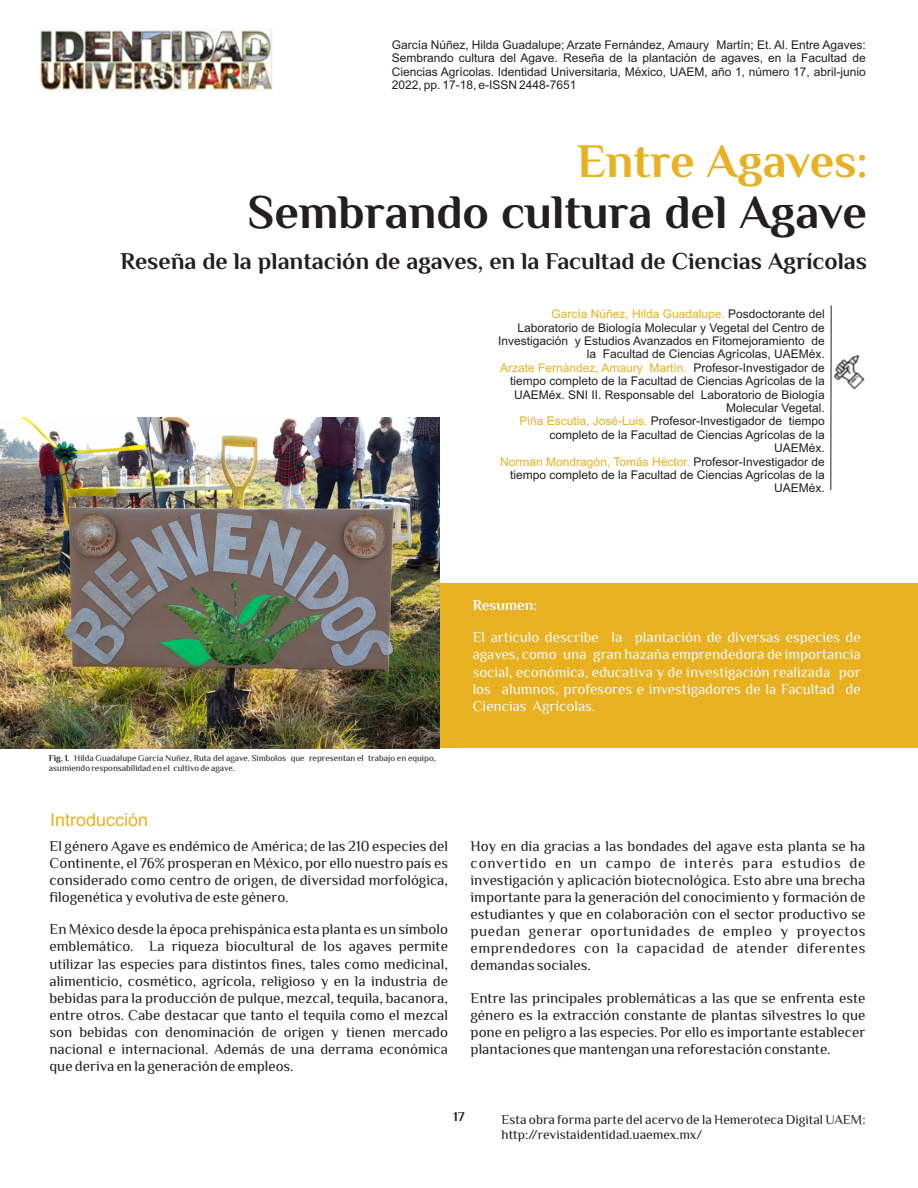
<style>
.page{position:relative;width:918px;height:1188px;background:#fff}
.page>*{position:absolute;margin:0;border:0;box-sizing:border-box;transform-origin:0 0}
.t1{font:700 48px "Philosopher";color:#231f20}
.t2{font:700 48px "Philosopher";color:#e8b121}
.t3{font:700 24px "Philosopher";color:#231f20}
.t4{font:18px "Arial";color:#e8b121}
.t5{font:15px/17.1px "Philosopher";color:#231f20;text-align:justify}
.t6{font:15px/17.1px "Philosopher";color:#f5fbfe;text-align:justify}
.t7{font:700 15px "Philosopher";color:#f5fbfe}
.t8{font:13.5px/15.3px "Philosopher";color:#231f20}
.t9{font:700 13.5px "Philosopher";color:#231f20}
.t10{font:12px/13.4px "Arial";color:#231f20;text-align:justify}
.t11{font:9px/10.2px "Philosopher";color:#231f20}
.s1{color:#e8b121}
.s2{font-weight:700}
</style>
<div class="page">
<svg style="left:834px;top:355px;width:30px;height:35px"></svg>
<img style="left:40px;top:30px;width:233px;height:61px">
<hr style="left:830px;top:306px;width:2px;height:184px;background:#231f20">
<div style="left:0;top:583px;width:918px;height:165px;background:#e8b121"></div>
<img style="left:0;top:417px;width:440px;height:331px">
<p class="t10" style="left:392px;top:38px;width:475px">García Núñez, Hilda Guadalupe; Arzate Fernández, Amaury Martín; Et. Al. Entre Agaves:<br>Sembrando cultura del Agave. Reseña de la plantación de agaves, en la Facultad de Ciencias Agrícolas. Identidad Universitaria, México, UAEM, año 1, número 17, abril-junio 2022, pp. 17-18, e-ISSN 2448-7651</p>
<h1 class="t2" style="left:577px;top:135px;width:292px">Entre Agaves:</h1>
<h1 class="t1" style="left:248px;top:187px;width:621px">Sembrando cultura del Agave</h1>
<h2 class="t3" style="left:120px;top:248px;width:748px">Reseña de la plantación de agaves, en la Facultad de Ciencias Agrícolas</h2>
<p class="t10" style="left:498px;top:307px;width:328px;text-align:right"><span class="s1">García Núñez, Hilda Guadalupe.</span> Posdoctorante del Laboratorio de Biología Molecular y Vegetal del Centro de Investigación y Estudios Avanzados en Fitomejoramiento de la Facultad de Ciencias Agrícolas, UAEMéx.<br><span class="s1">Arzate Fernández, Amaury Martín.</span> Profesor-Investigador de tiempo completo de la Facultad de Ciencias Agrícolas de la UAEMéx. SNI II. Responsable del Laboratorio de Biología Molecular Vegetal.<br><span class="s1">Piña Escutia, José-Luis.</span> Profesor-Investigador de tiempo completo de la Facultad de Ciencias Agrícolas de la UAEMéx.<br><span class="s1">Norman Mondragón, Tomás Héctor.</span> Profesor-Investigador de tiempo completo de la Facultad de Ciencias Agrícolas de la UAEMéx.</p>
<p class="t11" style="left:49px;top:753px;width:388px"><span class="s2">Fig. 1.</span> Hilda Guadalupe García Nuñez, Ruta del agave. Símbolos que representan el trabajo en equipo, asumiendo responsabilidad en el cultivo de agave.</p>
<p class="t4" style="left:50px;top:807px;width:100px">Introducción</p>
<p class="t5" style="left:49px;top:837px;width:400px">El género Agave es endémico de América; de las 210 especies del Continente, el 76% prosperan en México, por ello nuestro país es considerado como centro de origen, de diversidad morfológica, filogenética y evolutiva de este género.</p>
<p class="t5" style="left:49px;top:921px;width:400px">En México desde la época prehispánica esta planta es un símbolo emblemático. La riqueza biocultural de los agaves permite utilizar las especies para distintos fines, tales como medicinal, alimenticio, cosmético, agrícola, religioso y en la industria de bebidas para la producción de pulque, mezcal, tequila, bacanora, entre otros. Cabe destacar que tanto el tequila como el mezcal son bebidas con denominación de origen y tienen mercado nacional e internacional. Además de una derrama económica que deriva en la generación de empleos.</p>
<p class="t7" style="left:473px;top:597px;width:66px">Resumen:</p>
<p class="t6" style="left:473px;top:629px;width:390px">El artículo describe la plantación de diversas especies de agaves, como una gran hazaña emprendedora de importancia social, económica, educativa y de investigación realizada por los alumnos, profesores e investigadores de la Facultad de Ciencias Agrícolas.</p>
<p class="t5" style="left:471px;top:837px;width:396px">Hoy en día gracias a las bondades del agave esta planta se ha convertido en un campo de interés para estudios de investigación y aplicación biotecnológica. Esto abre una brecha importante para la generación del conocimiento y formación de estudiantes y que en colaboración con el sector productivo se puedan generar oportunidades de empleo y proyectos emprendedores con la capacidad de atender diferentes demandas sociales.</p>
<p class="t5" style="left:471px;top:989px;width:396px">Entre las principales problemáticas a las que se enfrenta este género es la extracción constante de plantas silvestres lo que pone en peligro a las especies. Por ello es importante establecer plantaciones que mantengan una reforestación constante.</p>
<p class="t9" style="left:454px;top:1110px;width:12px">17</p>
<p class="t8" style="left:502px;top:1112px;width:366px">Esta obra forma parte del acervo de la Hemeroteca Digital UAEM: http://revistaidentidad.uaemex.mx/</p>
</div>
